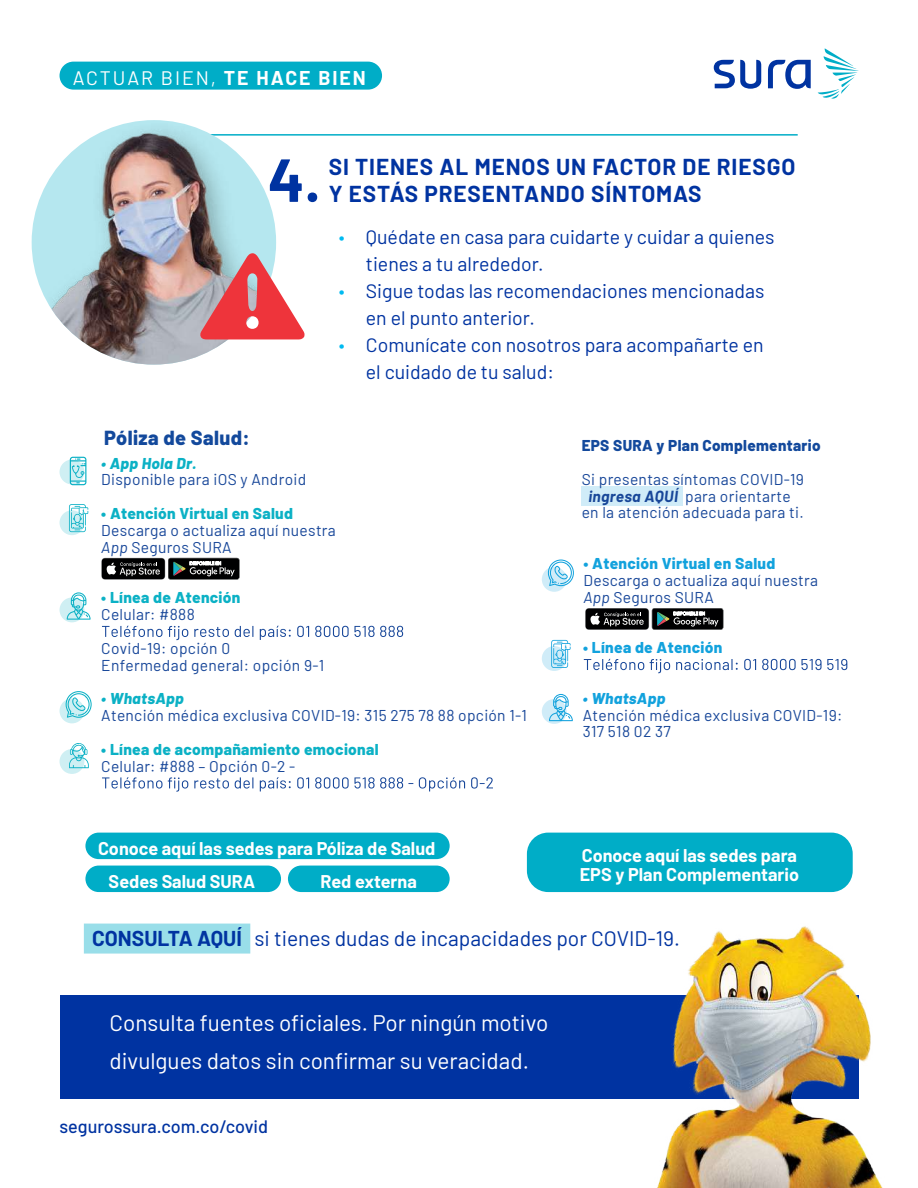
<style>
.page{position:relative;width:918px;height:1188px;background:#fff}
.page>*{position:absolute;margin:0;border:0;box-sizing:border-box;transform-origin:0 0}
.t1{font:700 60.6px "Barlow";color:#0033a1}
.t2{font:22.5px/38.5px "Barlow";color:#fff}
.t3{font:700 22.5px/27px "Barlow";letter-spacing:.04em;color:#0033a1}
.t4{font:21px "Barlow";color:#0033a1}
.t5{font:800 20.25px "Barlow";letter-spacing:.02em;color:#13499c}
.t6{font:19.5px/27px "Barlow";color:#0033a1}
.t7{font:19.5px "Barlow";letter-spacing:.1em;color:#fff}
.t8{font:700 18px/33px "Barlow";color:#fff}
.t9{font:500 18px "Barlow";color:#0033a1}
.t10{font:15.75px/16.8px "Barlow";letter-spacing:.02em;color:#184799}
.t11{font:800 15.75px "Barlow";letter-spacing:.02em;color:#0bb1c5}
.t12{font:800 15.75px "Barlow";letter-spacing:.02em;color:#12a2dd}
.t13{font:800 15.75px "Barlow";letter-spacing:.02em;color:#13499c}
.t14{font:italic 800 15.75px "Barlow";letter-spacing:.02em;color:#0bb1c5}
.t15{font:italic 800 15.75px "Barlow";letter-spacing:.02em;color:#12a2dd}
.s1{font-weight:700}
.s2{font-family:"Myriad Pro";font-size:21px;color:#00baf1}
.s3{font-style:italic}
.s4{font-weight:700;font-style:italic}
</style>
<div class="page">
<svg style="left:818px;top:48px;width:40px;height:51px"></svg>
<svg style="left:714px;top:60px;width:47px;height:29px"></svg>
<svg style="left:768px;top:60px;width:43px;height:29px"></svg>
<div style="left:60px;top:62px;width:322px;height:28px;background:#00adc7;border-radius:14px"></div>
<div style="left:60px;top:995px;width:798px;height:103px;background:#0033a1"></div>
<img style="left:579px;top:926px;width:304px;height:262px">
<div style="left:85px;top:833px;width:365px;height:26px;background:#00adc7;border-radius:13px"></div>
<div style="left:288px;top:866px;width:162px;height:26px;background:#00adc7;border-radius:13px"></div>
<div style="left:85px;top:866px;width:196px;height:26px;background:#00adc7;border-radius:13px"></div>
<div style="left:527px;top:833px;width:326px;height:59px;background:#00adc7;border-radius:21px"></div>
<div style="left:84px;top:924px;width:166px;height:30px;background:#99dee9"></div>
<div style="left:582px;top:487px;width:101px;height:19px;background:#d0ecf8"></div>
<svg style="left:585px;top:608px;width:138px;height:22px;background:#393b3b"></svg>
<svg style="left:101px;top:558px;width:139px;height:22px;background:#3a3c3c"></svg>
<svg style="left:584px;top:659px;width:263px;height:14px"></svg>
<svg style="left:102px;top:626px;width:301px;height:14px"></svg>
<svg style="left:102px;top:777px;width:391px;height:15px"></svg>
<svg style="left:551px;top:640px;width:20px;height:28px"></svg>
<svg style="left:548px;top:560px;width:26px;height:26px"></svg>
<svg style="left:550px;top:694px;width:23px;height:27px"></svg>
<svg style="left:542px;top:567px;width:25px;height:25px"></svg>
<svg style="left:542px;top:699px;width:25px;height:25px"></svg>
<svg style="left:542px;top:646px;width:25px;height:25px"></svg>
<svg style="left:69px;top:504px;width:19px;height:28px"></svg>
<svg style="left:66px;top:691px;width:26px;height:27px"></svg>
<svg style="left:71px;top:592px;width:20px;height:28px"></svg>
<svg style="left:60px;top:698px;width:24px;height:25px"></svg>
<div style="left:60px;top:460px;width:24px;height:24px;background:linear-gradient(to bottom,#cfeff3,#cfeff3);border-radius:50%"></div>
<svg style="left:60px;top:597px;width:24px;height:25px"></svg>
<svg style="left:60px;top:510px;width:24px;height:25px"></svg>
<svg style="left:60px;top:749px;width:24px;height:25px"></svg>
<svg style="left:69px;top:743px;width:20px;height:25px"></svg>
<svg style="left:70px;top:457px;width:16px;height:28px"></svg>
<hr style="left:160px;top:134px;width:638px;height:2px;background:#00adc7">
<img style="left:32px;top:123px;width:244px;height:242px">
<svg style="left:200px;top:253px;width:105px;height:86px"></svg>
<p class="t7" style="left:73px;top:64px;width:295px">ACTUAR BIEN, <span class="s1">TE HACE BIEN</span></p>
<h1 class="t1" style="left:268px;top:135px;width:55px">4.</h1>
<h2 class="t3" style="left:329px;top:152px;width:468px">SI TIENES AL MENOS UN FACTOR DE RIESGO<br>Y ESTÁS PRESENTANDO SÍNTOMAS</h2>
<p class="t6" style="left:366px;top:222px;width:410px;text-indent:-27px"><span class="s2">•</span> Quédate en casa para cuidarte y cuidar a quienes tienes a tu alrededor.</p>
<p class="t6" style="left:366px;top:276px;width:400px;text-indent:-27px"><span class="s2">•</span> Sigue todas las recomendaciones mencionadas en el punto anterior.</p>
<p class="t6" style="left:366px;top:330px;width:399px;text-indent:-27px"><span class="s2">•</span> Comunícate con nosotros para acompañarte en el cuidado de tu salud:</p>
<p class="t5" style="left:104px;top:423px;width:147px">Póliza de Salud:</p>
<p class="t14" style="left:101px;top:451px;width:97px">• App Hola Dr.</p>
<p class="t10" style="left:101px;top:470px;width:206px">Disponible para iOS y Android</p>
<p class="t11" style="left:101px;top:502px;width:193px">• Atención Virtual en Salud</p>
<p class="t10" style="left:101px;top:521px;width:236px">Descarga o actualiza aquí nuestra<br><span class="s3">App</span> Seguros SURA</p>
<p class="t11" style="left:101px;top:586px;width:141px">• Línea de Atención</p>
<p class="t10" style="left:101px;top:596px;width:130px;line-height:33.8px">Celular: #888<br>Covid-19: opción 0</p>
<p class="t10" style="left:101px;top:655px;width:225px">Enfermedad general: opción 9-1</p>
<p class="t14" style="left:101px;top:687px;width:84px">• WhatsApp</p>
<p class="t10" style="left:101px;top:706px;width:427px">Atención médica exclusiva COVID-19: 315 275 78 88 opción 1-1</p>
<p class="t11" style="left:101px;top:737px;width:279px">• Línea de acompañamiento emocional</p>
<p class="t10" style="left:101px;top:756px;width:196px">Celular: #888 – Opción 0-2 -</p>
<p class="t8" style="left:109px;top:830px;width:328px;text-indent:-11px">Conoce aquí las sedes para Póliza de Salud<br>Sedes Salud SURA</p>
<p class="t8" style="left:320px;top:863px;width:98px">Red externa</p>
<p class="t13" style="left:582px;top:434px;width:240px">EPS SURA y Plan Complementario</p>
<p class="t10" style="left:582px;top:469px;width:224px;text-align:center">Si presentas síntomas COVID-19 <span class="s4">ingresa AQUÍ</span> para orientarte en la atención adecuada para ti.</p>
<p class="t12" style="left:584px;top:552px;width:193px">• Atención Virtual en Salud</p>
<p class="t10" style="left:583px;top:571px;width:236px">Descarga o actualiza aquí nuestra<br><span class="s3">App</span> Seguros SURA</p>
<p class="t12" style="left:583px;top:636px;width:141px">• Línea de Atención</p>
<p class="t15" style="left:583px;top:686px;width:84px">• WhatsApp</p>
<p class="t10" style="left:583px;top:705px;width:261px">Atención médica exclusiva COVID-19:<br>317 518 02 37</p>
<p class="t8" style="left:580px;top:844px;width:221px;line-height:19.5px">Conoce aquí las sedes para<br>EPS y Plan Complementario</p>
<h3 class="t4" style="left:92px;top:923px;width:589px"><span class="s1">CONSULTA AQUÍ</span> si tienes dudas de incapacidades por COVID-19.</h3>
<h2 class="t2" style="left:110px;top:1001px;width:440px">Consulta fuentes oficiales. Por ningún motivo divulgues datos sin confirmar su veracidad.</h2>
<p class="t9" style="left:60px;top:1113px;width:210px">segurossura.com.co/covid</p>
</div>
